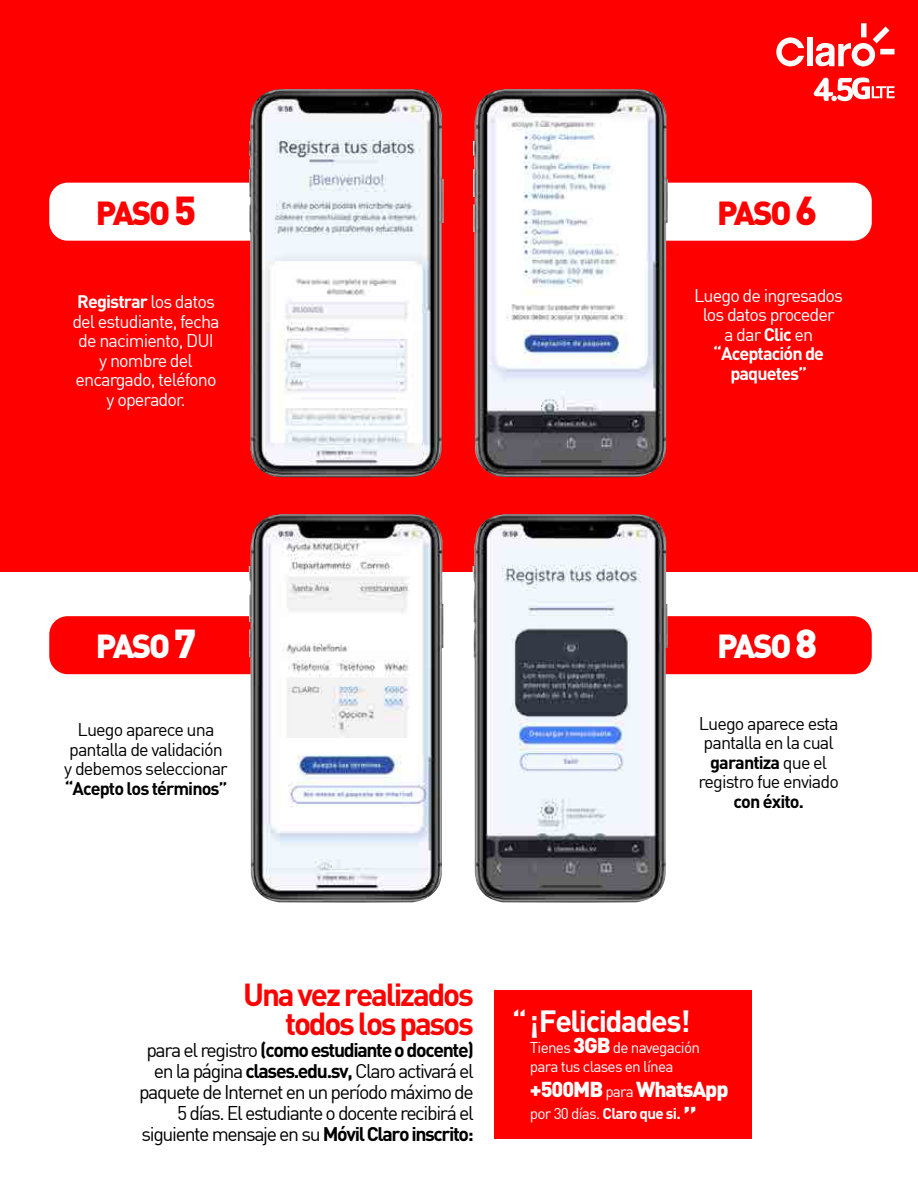
<style>
.page{position:relative;width:918px;height:1188px;background:#fff}
.page>*{position:absolute;margin:0;border:0;box-sizing:border-box;transform-origin:0 0}
.t1{font:900 33px "DIN";letter-spacing:-.07em;color:#f00}
.t2{font:900 33px "DIN";letter-spacing:-.07em;color:#fff}
.t3{font:700 31.5px/28.5px "DIN";letter-spacing:-.07em;color:#f00;text-align:right}
.t4{font:700 30.3px "DIN";letter-spacing:-.05em;color:#fff}
.t5{font:900 21.3px "DIN";letter-spacing:-.05em;color:#fff}
.t6{font:19.5px/21px "DIN";letter-spacing:-.07em;color:#000;text-align:right}
.t7{font:18px/19.5px "DIN";letter-spacing:-.05em;color:#fff;text-align:center}
.t8{font:18px/19.5px "DIN";letter-spacing:-.05em;color:#000;text-align:center}
.t9{font:700 18px "DIN";letter-spacing:-.05em;color:#000}
.t10{font:15.3px/18.9px "DIN";letter-spacing:-.05em;color:#fff}
.t11{font:700 15.3px "DIN";letter-spacing:-.05em;color:#fff}
.s1{font-size:39.9px}
.s2{font-weight:700}
.s3{font-weight:900;font-size:21.3px}
.s4{font-weight:400;font-size:15.3px}
.s5{font-weight:400}
</style>
<div class="page">
<div style="left:0;top:0;width:918px;height:572px;background:#f00"></div>
<div style="left:49px;top:183px;width:227px;height:58px;background:#fff;border-radius:18px"></div>
<div style="left:645px;top:183px;width:227px;height:58px;background:#fff;border-radius:18px"></div>
<div style="left:494px;top:990px;width:258px;height:148px;background:#f00"></div>
<div style="left:49px;top:616px;width:227px;height:58px;background:#f00;border-radius:18px"></div>
<div style="left:645px;top:616px;width:227px;height:58px;background:#f00;border-radius:18px"></div>
<img style="left:249px;top:89px;width:194px;height:389px">
<img style="left:473px;top:89px;width:195px;height:389px">
<img style="left:249px;top:514px;width:195px;height:389px">
<img style="left:473px;top:514px;width:195px;height:389px">
<svg style="left:776px;top:37px;width:28px;height:30px"></svg>
<div style="left:807px;top:37px;width:5px;height:29px;background:#fff"></div>
<svg style="left:813px;top:23px;width:82px;height:78px"></svg>
<h1 class="t1" style="left:96px;top:191px;width:102px">PASO <span class="s1">5</span></h1>
<h1 class="t1" style="left:717px;top:191px;width:102px">PASO <span class="s1">6</span></h1>
<p class="t7" style="left:72px;top:292px;width:149px"><span class="s2">Registrar</span> los datos del estudiante, fecha de nacimiento, DUI y nombre del encargado, teléfono y operador.</p>
<p class="t7" style="left:694px;top:285px;width:151px">Luego de ingresados los datos proceder<br>a dar <span class="s2">Clic</span> en <span class="s2">“Aceptación de paquetes”</span></p>
<h1 class="t2" style="left:96px;top:624px;width:102px">PASO <span class="s1">7</span></h1>
<h1 class="t2" style="left:717px;top:624px;width:102px">PASO <span class="s1">8</span></h1>
<p class="t8" style="left:64px;top:720px;width:165px">Luego aparece una pantalla de validación y debemos seleccionar</p>
<p class="t9" style="left:65px;top:776px;width:164px">“Acepto los términos”</p>
<p class="t8" style="left:699px;top:713px;width:142px">Luego aparece esta pantalla en la cual <span class="s2">garantiza</span> que el registro fue enviado</p>
<p class="t9" style="left:734px;top:790px;width:72px">con éxito.</p>
<h2 class="t3" style="left:243px;top:979px;width:232px">Una vez realizados todos los pasos</h2>
<p class="t6" style="left:139px;top:1040px;width:336px">para el registro <span class="s2">(como estudiante o docente) </span>en la página <span class="s2">clases.edu.sv,</span> Claro activará el paquete de Internet en un período máximo de 5 días. El estudiante o docente recibirá el siguiente mensaje en su <span class="s2">Móvil Claro inscrito:</span></p>
<h3 class="t4" style="left:512px;top:1001px;width:180px">“¡Felicidades!</h3>
<p class="t10" style="left:530px;top:1038px;width:172px">Tienes <span class="s3">3GB</span> de navegación para tus clases en línea</p>
<p class="t5" style="left:530px;top:1075px;width:200px">+500MB <span class="s4">para</span> WhatsApp</p>
<p class="t11" style="left:530px;top:1103px;width:152px"><span class="s5">por 30 días.</span> Claro que si.</p>
<h3 class="t4" style="left:697px;top:1120px;width:16px;rotate:-180deg">“</h3>
</div>
